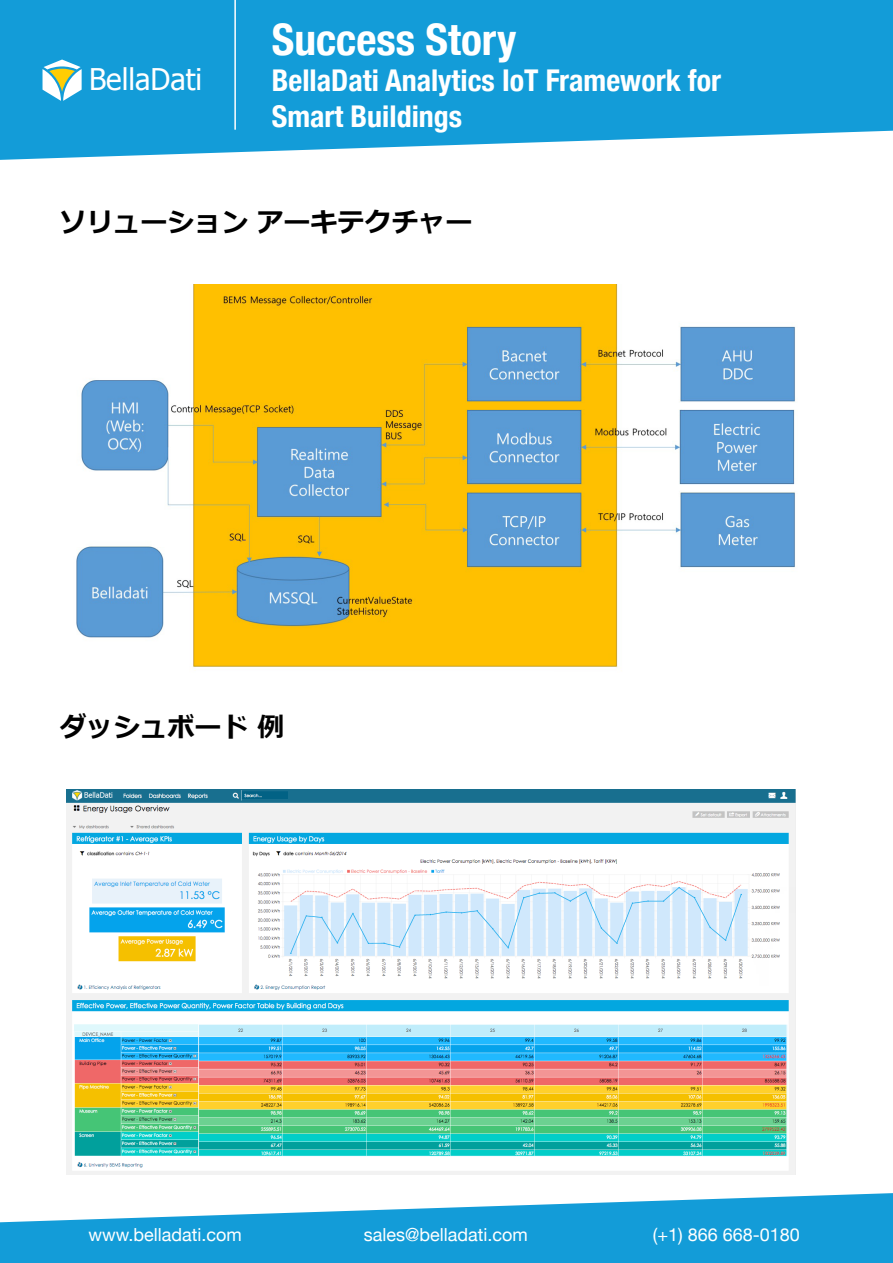
<style>
.page{position:relative;width:893px;height:1263px;background:#fff}
.page>*{position:absolute;margin:0;border:0;box-sizing:border-box;transform-origin:0 0}
.t1{font:700 condensed 43.5px "Helvetica Neue";color:#fff}
.t2{font:700 condensed 30px/36px "Helvetica Neue";color:#fff}
.t3{font:29.85px "Tahoma";color:#fff}
.t4{font:700 27px "Meiryo";color:#000}
.t5{font:18px "Helvetica Neue";color:#fff}
</style>
<div class="page">
<svg style="left:0;top:0;width:893px;height:160px;background:#28a5db"></svg>
<svg style="left:43px;top:60px;width:39px;height:41px"></svg>
<hr style="left:234px;top:0;width:2px;height:130px;background:#fff">
<svg style="left:0;top:1193px;width:893px;height:70px;fill:#139cd8"></svg>
<img style="left:76px;top:285px;width:720px;height:383px">
<img style="left:67px;top:790px;width:728px;height:384px">
<h3 class="t3" style="left:89px;top:59px;width:115px">BellaDati</h3>
<h1 class="t1" style="left:272px;top:3px;width:246px">Success Story</h1>
<h2 class="t2" style="left:272px;top:60px;width:451px">BellaDati Analytics IoT Framework for<br>Smart Buildings</h2>
<h3 class="t4" style="left:60px;top:203px;width:414px">ソリューション アーキテクチャー</h3>
<h3 class="t4" style="left:60px;top:708px;width:226px">ダッシュボード 例</h3>
<p class="t5" style="left:89px;top:1222px;width:155px">www.belladati.com</p>
<p class="t5" style="left:364px;top:1222px;width:166px">sales@belladati.com</p>
<p class="t5" style="left:653px;top:1222px;width:149px">(+1) 866 668-0180</p>
</div>
